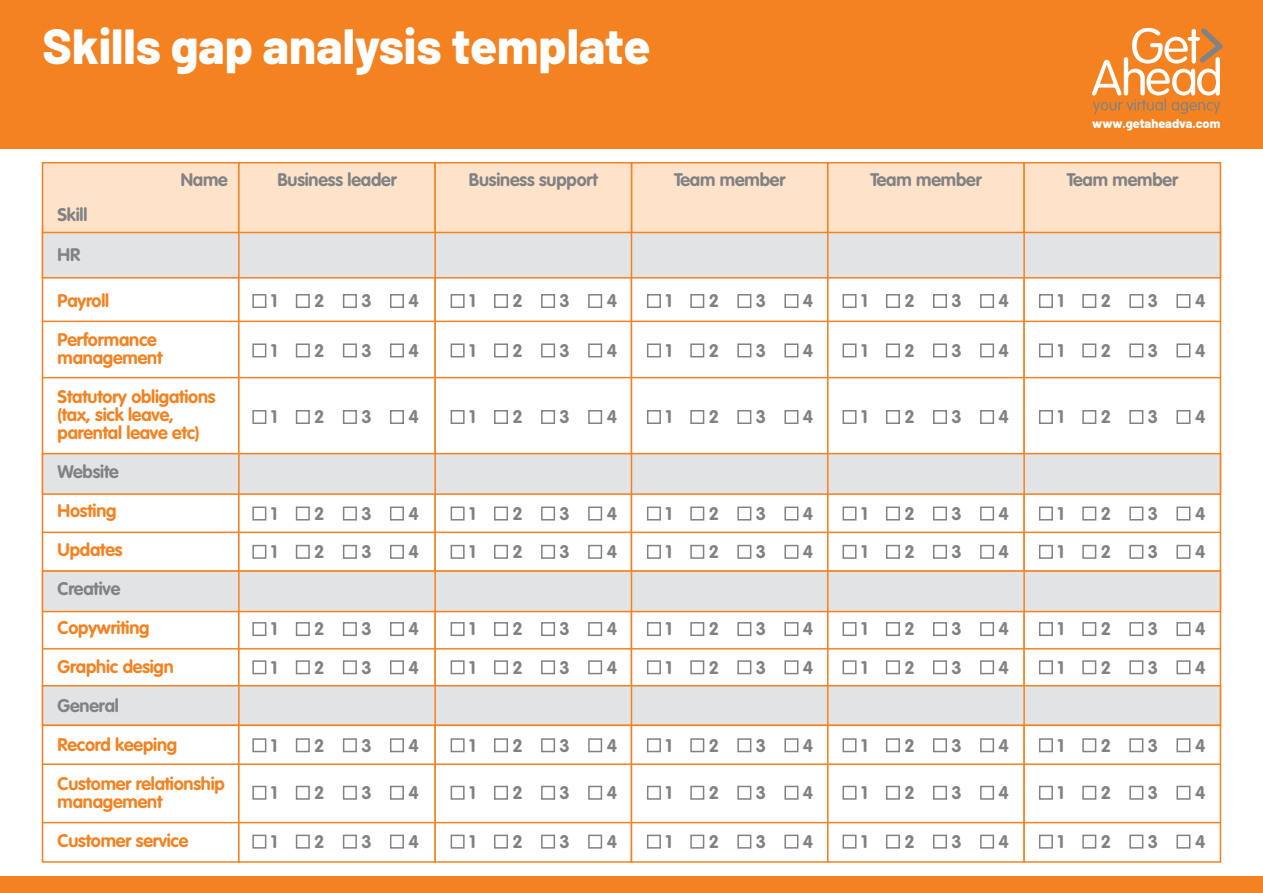
<style>
.page{position:relative;width:1263px;height:893px;background:#f58220}
.page>*{position:absolute;margin:0;border:0;box-sizing:border-box;transform-origin:0 0}
.t1{font:800 49.2px "Barlow";color:#fff}
.t2{font:700 18px "VAG Rounded Std";letter-spacing:-.01em;color:#808284}
.t3{font:700 18px/39px "VAG Rounded Std";letter-spacing:-.01em;color:#f58220}
.t4{font:800 12.75px "Barlow";color:#fff}
</style>
<div class="page">
<div style="left:0;top:150px;width:1263px;height:726px;background:#fff"></div>
<div style="left:42px;top:226px;width:198px;height:637px;background:#fff;border:2px solid #f58220"></div>
<div style="left:238px;top:226px;width:198px;height:637px;background:#fff;border:2px solid #f58220"></div>
<div style="left:434px;top:226px;width:198px;height:637px;background:#fff;border:2px solid #f58220"></div>
<div style="left:631px;top:226px;width:197px;height:637px;background:#fff;border:2px solid #f58220"></div>
<div style="left:827px;top:226px;width:198px;height:637px;background:#fff;border:2px solid #f58220"></div>
<div style="left:1023px;top:226px;width:198px;height:637px;background:#fff;border:2px solid #f58220"></div>
<div style="left:42px;top:162px;width:198px;height:72px;background:#fee2c9;border:2px solid #f58220"></div>
<div style="left:631px;top:162px;width:197px;height:72px;background:#fee2c9;border:2px solid #f58220"></div>
<div style="left:238px;top:162px;width:198px;height:72px;background:#fee2c9;border:2px solid #f58220"></div>
<div style="left:827px;top:162px;width:198px;height:72px;background:#fee2c9;border:2px solid #f58220"></div>
<div style="left:434px;top:162px;width:198px;height:72px;background:#fee2c9;border:2px solid #f58220"></div>
<div style="left:1023px;top:162px;width:198px;height:72px;background:#fee2c9;border:2px solid #f58220"></div>
<hr style="left:43px;top:321px;width:1177px;height:1px;background:#f58220">
<hr style="left:43px;top:377px;width:1177px;height:1px;background:#f58220">
<hr style="left:43px;top:532px;width:1177px;height:1px;background:#f58220">
<hr style="left:43px;top:648px;width:1177px;height:2px;background:#f58220">
<hr style="left:43px;top:763px;width:1177px;height:2px;background:#f58220">
<hr style="left:43px;top:822px;width:1177px;height:1px;background:#f58220">
<div style="left:43px;top:232px;width:1177px;height:46px;background:#e2e3e4"></div>
<hr style="left:238px;top:232px;width:2px;height:46px;background:#f58220">
<hr style="left:434px;top:232px;width:2px;height:46px;background:#f58220">
<hr style="left:631px;top:232px;width:1px;height:46px;background:#f58220">
<hr style="left:827px;top:232px;width:1px;height:46px;background:#f58220">
<hr style="left:1023px;top:232px;width:2px;height:46px;background:#f58220">
<div style="left:42px;top:232px;width:1179px;height:47px;border:2px solid #f58220"></div>
<div style="left:43px;top:454px;width:1177px;height:40px;background:#e2e3e4"></div>
<hr style="left:238px;top:454px;width:2px;height:40px;background:#f58220">
<hr style="left:434px;top:454px;width:2px;height:40px;background:#f58220">
<hr style="left:631px;top:454px;width:1px;height:40px;background:#f58220">
<hr style="left:827px;top:454px;width:1px;height:40px;background:#f58220">
<hr style="left:1023px;top:454px;width:2px;height:40px;background:#f58220">
<div style="left:42px;top:453px;width:1179px;height:42px;border:2px solid #f58220"></div>
<div style="left:43px;top:686px;width:1177px;height:39px;background:#e2e3e4"></div>
<hr style="left:238px;top:686px;width:2px;height:39px;background:#f58220">
<hr style="left:434px;top:686px;width:2px;height:39px;background:#f58220">
<hr style="left:631px;top:686px;width:1px;height:39px;background:#f58220">
<hr style="left:827px;top:686px;width:1px;height:39px;background:#f58220">
<hr style="left:1023px;top:686px;width:2px;height:39px;background:#f58220">
<div style="left:42px;top:685px;width:1179px;height:41px;border:2px solid #f58220"></div>
<div style="left:43px;top:571px;width:1177px;height:41px;background:#e2e3e4"></div>
<hr style="left:238px;top:571px;width:2px;height:41px;background:#f58220">
<hr style="left:434px;top:571px;width:2px;height:41px;background:#f58220">
<hr style="left:631px;top:571px;width:1px;height:41px;background:#f58220">
<hr style="left:827px;top:571px;width:1px;height:41px;background:#f58220">
<hr style="left:1023px;top:571px;width:2px;height:41px;background:#f58220">
<div style="left:42px;top:570px;width:1179px;height:42px;border:2px solid #f58220"></div>
<svg style="left:1092px;top:28px;width:131px;height:86px"></svg>
<h1 class="t1" style="left:43px;top:28px;width:610px">Skills gap analysis template</h1>
<p class="t4" style="left:1092px;top:118px;width:130px">www.getaheadva.com</p>
<p class="t2" style="left:181px;top:172px;width:49px">Name</p>
<p class="t2" style="left:277px;top:172px;width:121px">Business leader</p>
<p class="t2" style="left:469px;top:172px;width:130px">Business support</p>
<p class="t2" style="left:674px;top:172px;width:113px">Team member</p>
<p class="t2" style="left:870px;top:172px;width:113px">Team member</p>
<p class="t2" style="left:1067px;top:172px;width:113px">Team member</p>
<p class="t2" style="left:57px;top:207px;width:31px">Skill</p>
<p class="t2" style="left:58px;top:247px;width:24px">HR</p>
<p class="t3" style="left:58px;top:283px;width:101px">Payroll<br>Performance</p>
<p class="t3" style="left:58px;top:340px;width:159px">management<br>Statutory obligations</p>
<p class="t3" style="left:58px;top:407px;width:143px;line-height:18px">(tax, sick leave, parental leave etc)</p>
<p class="t2" style="left:58px;top:464px;width:63px">Website</p>
<p class="t3" style="left:58px;top:493px;width:66px">Hosting<br>Updates</p>
<p class="t2" style="left:58px;top:581px;width:64px">Creative</p>
<p class="t3" style="left:58px;top:610px;width:118px">Copywriting<br>Graphic design</p>
<p class="t2" style="left:58px;top:698px;width:63px">General</p>
<p class="t3" style="left:58px;top:727px;width:169px">Record keeping<br>Customer relationship</p>
<p class="t3" style="left:58px;top:784px;width:132px">management<br>Customer service</p>
<p class="t2" style="left:253px;top:293px;width:168px">■ 1 ■ 2 ■ 3 ■ 4</p>
<p class="t2" style="left:253px;top:343px;width:168px">■ 1 ■ 2 ■ 3 ■ 4</p>
<p class="t2" style="left:253px;top:409px;width:168px">■ 1 ■ 2 ■ 3 ■ 4</p>
<p class="t2" style="left:253px;top:506px;width:168px">■ 1 ■ 2 ■ 3 ■ 4</p>
<p class="t2" style="left:253px;top:544px;width:168px">■ 1 ■ 2 ■ 3 ■ 4</p>
<p class="t2" style="left:253px;top:621px;width:168px">■ 1 ■ 2 ■ 3 ■ 4</p>
<p class="t2" style="left:253px;top:660px;width:168px">■ 1 ■ 2 ■ 3 ■ 4</p>
<p class="t2" style="left:253px;top:738px;width:168px">■ 1 ■ 2 ■ 3 ■ 4</p>
<p class="t2" style="left:253px;top:785px;width:168px">■ 1 ■ 2 ■ 3 ■ 4</p>
<p class="t2" style="left:253px;top:834px;width:168px">■ 1 ■ 2 ■ 3 ■ 4</p>
<p class="t2" style="left:451px;top:293px;width:168px">■ 1 ■ 2 ■ 3 ■ 4</p>
<p class="t2" style="left:451px;top:343px;width:168px">■ 1 ■ 2 ■ 3 ■ 4</p>
<p class="t2" style="left:451px;top:409px;width:168px">■ 1 ■ 2 ■ 3 ■ 4</p>
<p class="t2" style="left:647px;top:293px;width:168px">■ 1 ■ 2 ■ 3 ■ 4</p>
<p class="t2" style="left:647px;top:343px;width:168px">■ 1 ■ 2 ■ 3 ■ 4</p>
<p class="t2" style="left:647px;top:409px;width:168px">■ 1 ■ 2 ■ 3 ■ 4</p>
<p class="t2" style="left:843px;top:293px;width:168px">■ 1 ■ 2 ■ 3 ■ 4</p>
<p class="t2" style="left:843px;top:343px;width:168px">■ 1 ■ 2 ■ 3 ■ 4</p>
<p class="t2" style="left:843px;top:409px;width:168px">■ 1 ■ 2 ■ 3 ■ 4</p>
<p class="t2" style="left:1039px;top:293px;width:168px">■ 1 ■ 2 ■ 3 ■ 4</p>
<p class="t2" style="left:1039px;top:343px;width:168px">■ 1 ■ 2 ■ 3 ■ 4</p>
<p class="t2" style="left:1039px;top:409px;width:168px">■ 1 ■ 2 ■ 3 ■ 4</p>
<p class="t2" style="left:451px;top:506px;width:168px">■ 1 ■ 2 ■ 3 ■ 4</p>
<p class="t2" style="left:647px;top:506px;width:168px">■ 1 ■ 2 ■ 3 ■ 4</p>
<p class="t2" style="left:843px;top:506px;width:168px">■ 1 ■ 2 ■ 3 ■ 4</p>
<p class="t2" style="left:1039px;top:506px;width:168px">■ 1 ■ 2 ■ 3 ■ 4</p>
<p class="t2" style="left:451px;top:544px;width:168px">■ 1 ■ 2 ■ 3 ■ 4</p>
<p class="t2" style="left:647px;top:544px;width:168px">■ 1 ■ 2 ■ 3 ■ 4</p>
<p class="t2" style="left:843px;top:544px;width:168px">■ 1 ■ 2 ■ 3 ■ 4</p>
<p class="t2" style="left:1039px;top:544px;width:168px">■ 1 ■ 2 ■ 3 ■ 4</p>
<p class="t2" style="left:451px;top:621px;width:168px">■ 1 ■ 2 ■ 3 ■ 4</p>
<p class="t2" style="left:647px;top:621px;width:168px">■ 1 ■ 2 ■ 3 ■ 4</p>
<p class="t2" style="left:843px;top:621px;width:168px">■ 1 ■ 2 ■ 3 ■ 4</p>
<p class="t2" style="left:1039px;top:621px;width:168px">■ 1 ■ 2 ■ 3 ■ 4</p>
<p class="t2" style="left:451px;top:660px;width:168px">■ 1 ■ 2 ■ 3 ■ 4</p>
<p class="t2" style="left:647px;top:660px;width:168px">■ 1 ■ 2 ■ 3 ■ 4</p>
<p class="t2" style="left:843px;top:660px;width:168px">■ 1 ■ 2 ■ 3 ■ 4</p>
<p class="t2" style="left:1039px;top:660px;width:168px">■ 1 ■ 2 ■ 3 ■ 4</p>
<p class="t2" style="left:451px;top:738px;width:168px">■ 1 ■ 2 ■ 3 ■ 4</p>
<p class="t2" style="left:647px;top:738px;width:168px">■ 1 ■ 2 ■ 3 ■ 4</p>
<p class="t2" style="left:843px;top:738px;width:168px">■ 1 ■ 2 ■ 3 ■ 4</p>
<p class="t2" style="left:1039px;top:738px;width:168px">■ 1 ■ 2 ■ 3 ■ 4</p>
<p class="t2" style="left:451px;top:785px;width:168px">■ 1 ■ 2 ■ 3 ■ 4</p>
<p class="t2" style="left:451px;top:834px;width:168px">■ 1 ■ 2 ■ 3 ■ 4</p>
<p class="t2" style="left:647px;top:785px;width:168px">■ 1 ■ 2 ■ 3 ■ 4</p>
<p class="t2" style="left:647px;top:834px;width:168px">■ 1 ■ 2 ■ 3 ■ 4</p>
<p class="t2" style="left:843px;top:785px;width:168px">■ 1 ■ 2 ■ 3 ■ 4</p>
<p class="t2" style="left:843px;top:834px;width:168px">■ 1 ■ 2 ■ 3 ■ 4</p>
<p class="t2" style="left:1039px;top:785px;width:168px">■ 1 ■ 2 ■ 3 ■ 4</p>
<p class="t2" style="left:1039px;top:834px;width:168px">■ 1 ■ 2 ■ 3 ■ 4</p>
</div>
